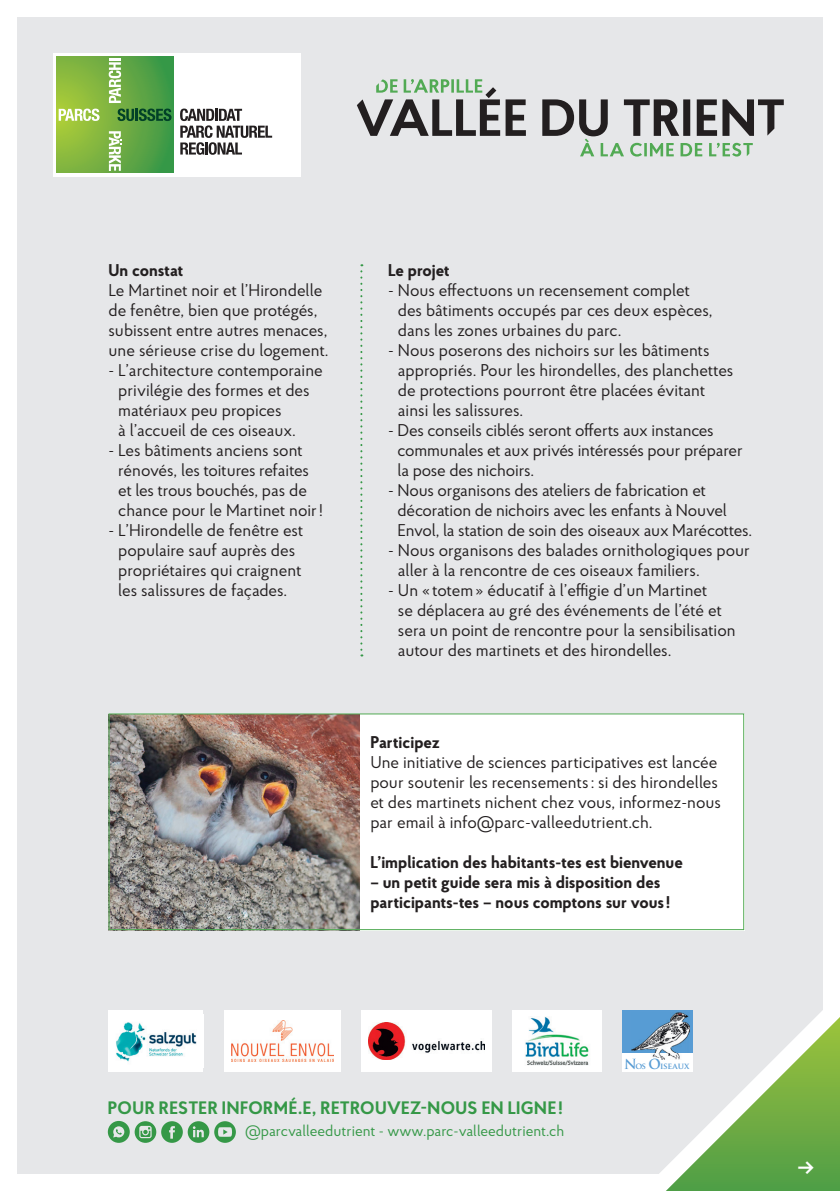
<style>
.page{position:relative;width:840px;height:1191px;background:#fff}
.page>*{position:absolute;margin:0;border:0;box-sizing:border-box;transform-origin:0 0}
.t1{font:700 18px "Proba Pro";letter-spacing:.02em;color:#359847}
.t2{font:700 18px "Proba Pro";color:#fff}
.t3{font:17px/20px "Proba Pro";color:#231f20}
.t4{font:700 17px/20px "Proba Pro";color:#231f20}
.t5{font:15.2px "Proba Pro";color:#359847}
.t6{font:700 8.4px "Trajan Pro";letter-spacing:-.015em;color:#589cd4}
.s1{font-size:13.4px}
</style>
<div class="page">
<div style="left:17px;top:17px;width:805px;height:1157px;background:#e6e7e9"></div>
<div style="left:53px;top:53px;width:247px;height:124px;background:#fff"></div>
<svg style="left:56px;top:56px;width:118px;height:117px"></svg>
<svg style="left:57px;top:57px;width:116px;height:116px;background:#6ead42"></svg>
<svg style="left:109px;top:131px;width:13px;height:40px"></svg>
<svg style="left:109px;top:59px;width:12px;height:44px"></svg>
<svg style="left:59px;top:109px;width:40px;height:12px"></svg>
<svg style="left:117px;top:109px;width:54px;height:12px"></svg>
<svg style="left:180px;top:109px;width:92px;height:46px"></svg>
<svg style="left:357px;top:79px;width:426px;height:78px"></svg>
<svg style="left:108px;top:1121px;width:128px;height:21px"></svg>
<svg style="left:360px;top:264px;width:2px;height:392px"></svg>
<div style="left:359px;top:714px;width:384px;height:216px;background:#fff"></div>
<img style="left:110px;top:715px;width:249px;height:213px">
<div style="left:512px;top:1010px;width:89px;height:61px;background:#fff"></div>
<img style="left:525px;top:1017px;width:64px;height:48px">
<div style="left:108px;top:1010px;width:95px;height:61px;background:#fff"></div>
<img style="left:116px;top:1022px;width:81px;height:40px">
<div style="left:361px;top:1010px;width:130px;height:61px;background:#fff"></div>
<img style="left:368px;top:1022px;width:116px;height:37px">
<div style="left:224px;top:1010px;width:116px;height:61px;background:#fff"></div>
<img style="left:231px;top:1020px;width:102px;height:41px">
<div style="left:108px;top:713px;width:635px;height:217px;border:1px solid #52aa54"></div>
<div style="left:621px;top:1010px;width:71px;height:61px;background:#fff"></div>
<div style="left:621px;top:1010px;width:71px;height:42px;background:#589cd4"></div>
<img style="left:631px;top:1037px;width:18px;height:22px">
<svg style="left:649px;top:1005px;width:190px;height:186px"></svg>
<p class="t4" style="left:108px;top:259px;width:76px">Un constat</p>
<p class="t3" style="left:108px;top:279px;width:221px">Le Martinet noir et l’Hirondelle de fenêtre, bien que protégés, subissent entre autres menaces, une sérieuse crise du logement.</p>
<p class="t3" style="left:118px;top:359px;width:206px;text-indent:-10px">- L’architecture contemporaine privilégie des formes et des matériaux peu propices<br>à l’accueil de ces oiseaux.</p>
<p class="t3" style="left:118px;top:439px;width:206px;text-indent:-10px">- Les bâtiments anciens sont rénovés, les toitures refaites et les trous bouchés, pas de chance pour le Martinet noir !</p>
<p class="t3" style="left:108px;top:519px;width:196px;text-align:center">- L’Hirondelle de fenêtre est populaire sauf auprès des propriétaires qui craignent les salissures de façades.</p>
<p class="t4" style="left:388px;top:260px;width:63px">Le projet</p>
<p class="t3" style="left:397px;top:280px;width:316px;text-indent:-10px">- Nous effectuons un recensement complet des bâtiments occupés par ces deux espèces, dans les zones urbaines du parc.</p>
<p class="t3" style="left:397px;top:340px;width:337px;text-indent:-10px">- Nous poserons des nichoirs sur les bâtiments appropriés. Pour les hirondelles, des planchettes de protections pourront être placées évitant ainsi les salissures.</p>
<p class="t3" style="left:397px;top:420px;width:347px;text-indent:-9px">- Des conseils ciblés seront offerts aux instances communales et aux privés intéressés pour préparer la pose des nichoirs.</p>
<p class="t3" style="left:397px;top:480px;width:356px;text-indent:-9px">- Nous organisons des ateliers de fabrication et décoration de nichoirs avec les enfants à Nouvel<br>Envol, la station de soin des oiseaux aux Marécottes.</p>
<p class="t3" style="left:397px;top:540px;width:353px;text-indent:-10px">- Nous organisons des balades ornithologiques pour aller à la rencontre de ces oiseaux familiers.</p>
<p class="t3" style="left:397px;top:580px;width:339px;text-indent:-10px">- Un « totem » éducatif à l’effigie d’un Martinet<br>se déplacera au gré des événements de l’été et sera un point de rencontre pour la sensibilisation autour des martinets et des hirondelles.</p>
<p class="t4" style="left:370px;top:732px;width:71px">Participez</p>
<p class="t3" style="left:370px;top:752px;width:352px">Une initiative de sciences participatives est lancée pour soutenir les recensements : si des hirondelles et des martinets nichent chez vous, informez-nous par email à info@parc-valleedutrient.ch.</p>
<p class="t4" style="left:370px;top:852px;width:314px">L’implication des habitants-tes est bienvenue</p>
<p class="t4" style="left:370px;top:872px;width:301px">– un petit guide sera mis à disposition des participants-tes – nous comptons sur vous !</p>
<p class="t1" style="left:108px;top:1095px;width:456px">POUR RESTER INFORMÉ.E, RETROUVEZ-NOUS EN LIGNE !</p>
<p class="t5" style="left:245px;top:1121px;width:321px">@parcvalleedutrient - www.parc-valleedutrient.ch</p>
<p class="t6" style="left:623px;top:1060px;width:67px"><span class="s1">N</span>os <span class="s1">O</span>iseaux</p>
<p class="t2" style="left:797px;top:1155px;width:18px">→</p>
</div>
